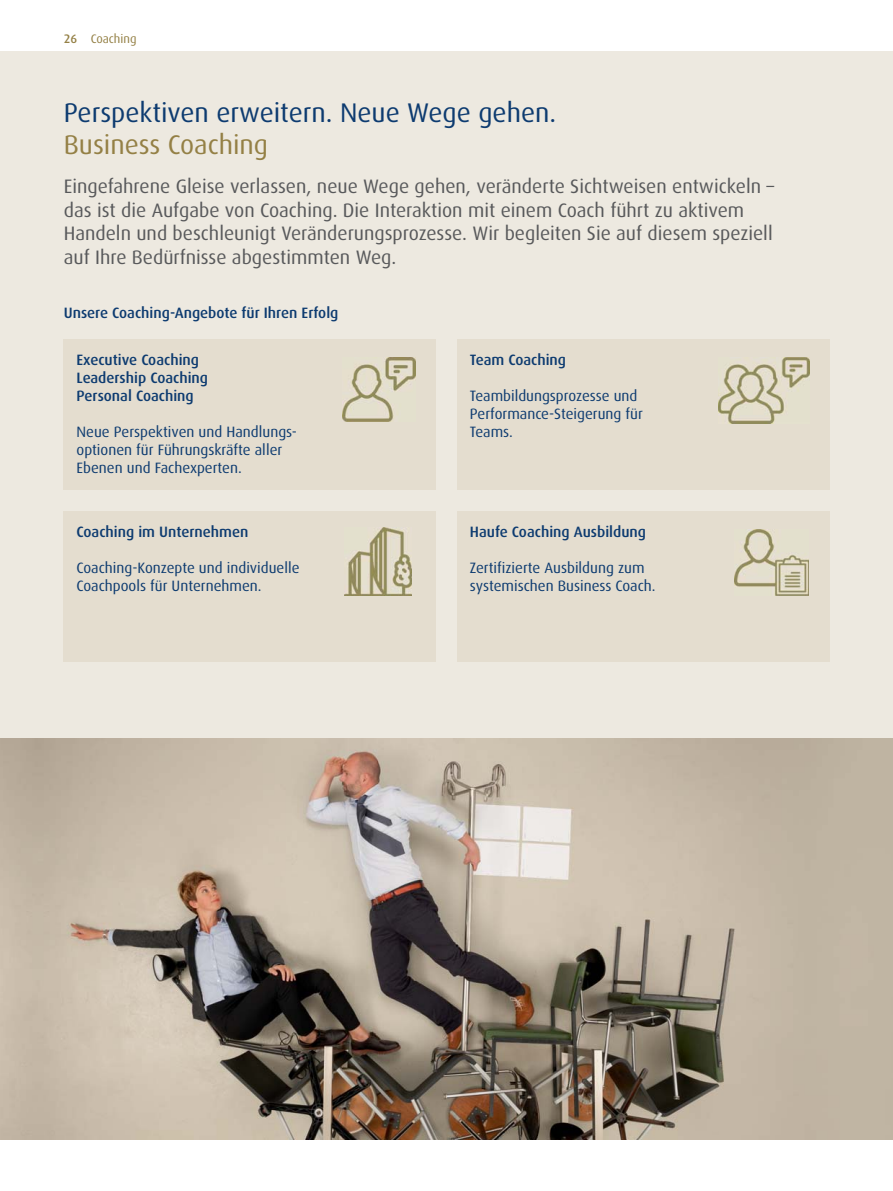
<style>
.page{position:relative;width:893px;height:1191px;background:#fff}
.page>*{position:absolute;margin:0;border:0;box-sizing:border-box;transform-origin:0 0}
.t1{font:27px "Dax";color:#0d3b70}
.t2{font:27px "Dax";color:#948045}
.t3{font:19.5px/23.4px "Dax";color:#58595b}
.t4{font:15px/18px "Dax";color:#0d3b70}
.t5{font:500 15px/18px "Dax";color:#0d3b70}
.t6{font:12.3px "Dax";color:#948045}
.s1{font-weight:500}
</style>
<div class="page">
<div style="left:0;top:51px;width:893px;height:1089px;background:#ede9e0"></div>
<img style="left:0;top:738px;width:893px;height:402px">
<div style="left:64px;top:339px;width:372px;height:151px;background:#e4ddcf"></div>
<div style="left:64px;top:511px;width:372px;height:151px;background:#e4ddcf"></div>
<div style="left:457px;top:339px;width:372px;height:151px;background:#e4ddcf"></div>
<div style="left:457px;top:511px;width:372px;height:151px;background:#e4ddcf"></div>
<img style="left:345px;top:527px;width:67px;height:69px">
<img style="left:343px;top:358px;width:72px;height:63px">
<img style="left:718px;top:358px;width:91px;height:65px">
<img style="left:734px;top:530px;width:75px;height:66px">
<p class="t6" style="left:64px;top:33px;width:74px"><span class="s1">26</span> Coaching</p>
<h1 class="t1" style="left:64px;top:101px;width:494px">Perspektiven erweitern. Neue Wege gehen.</h1>
<h1 class="t2" style="left:64px;top:133px;width:206px">Business Coaching</h1>
<p class="t3" style="left:64px;top:176px;width:712px">Eingefahrene Gleise verlassen, neue Wege gehen, veränderte Sichtweisen entwickeln – das ist die Aufgabe von Coaching. Die Interaktion mit einem Coach führt zu aktivem Handeln und beschleunigt Veränderungsprozesse. Wir begleiten Sie auf diesem speziell auf Ihre Bedürfnisse abgestimmten Weg.</p>
<p class="t5" style="left:64px;top:305px;width:276px">Unsere Coaching-Angebote für Ihren Erfolg</p>
<p class="t5" style="left:77px;top:351px;width:133px">Executive Coaching<br>Leadership Coaching<br>Personal Coaching</p>
<p class="t4" style="left:77px;top:423px;width:222px">Neue Perspektiven und Handlungs&shy;optionen für Führungskräfte aller<br>Ebenen und Fachexperten.</p>
<p class="t5" style="left:77px;top:523px;width:173px">Coaching im Unternehmen</p>
<p class="t4" style="left:77px;top:559px;width:225px">Coaching-Konzepte und individuelle<br>Coachpools für Unternehmen.</p>
<p class="t5" style="left:470px;top:351px;width:98px">Team Coaching</p>
<p class="t4" style="left:470px;top:387px;width:175px">Teambildungsprozesse und<br>Performance-Steigerung für<br>Teams.</p>
<p class="t5" style="left:470px;top:523px;width:178px">Haufe Coaching Ausbildung</p>
<p class="t4" style="left:470px;top:559px;width:187px">Zertifizierte Ausbildung zum systemischen Business Coach.</p>
</div>
